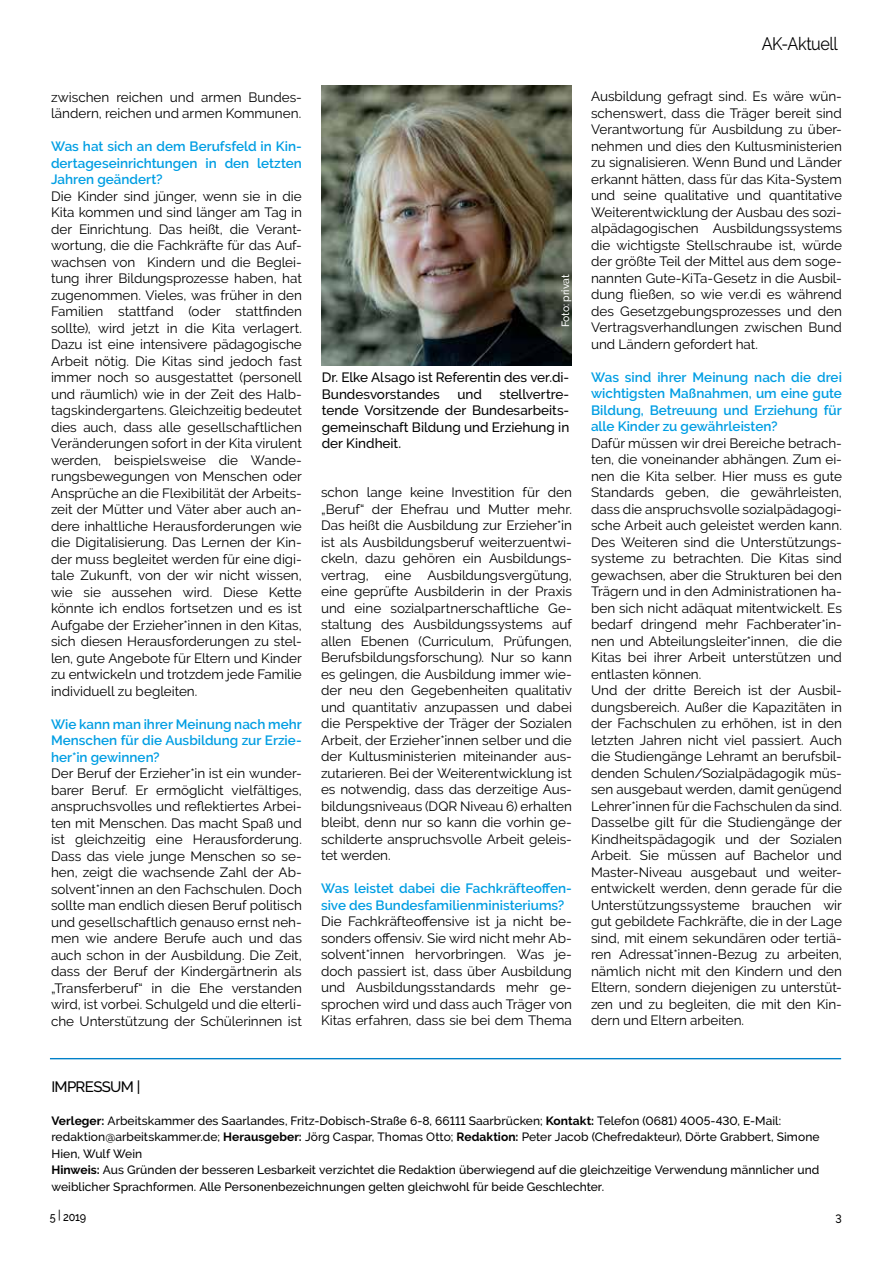
<style>
.page{position:relative;width:893px;height:1263px;background:#fff}
.page>*{position:absolute;margin:0;border:0;box-sizing:border-box;transform-origin:0 0}
.t1{font:18px "Raleway";letter-spacing:-.03em;color:#000;scale:.9 1}
.t2{font:500 15px "Raleway";letter-spacing:-.045em;color:#000}
.t3{font:13.5px/16.5px "Raleway";color:#000;text-align:justify}
.t4{font:600 13.5px/16.5px "Raleway";color:#009ee3;text-align:justify}
.t5{font:500 13.5px/16.5px "Raleway";color:#000}
.t6{font:500 12px/16.5px "Raleway";letter-spacing:.005em;color:#000}
.t7{font:500 12px "Raleway";letter-spacing:.005em;color:#000;scale:.9 1}
.t8{font:500 10.5px "Raleway";letter-spacing:-.015em;color:#fff}
.s1{font-weight:700}
</style>
<div class="page">
<div style="left:50px;top:1058px;width:791px;height:1px;border:1px solid #0080c8"></div>
<img style="left:322px;top:85px;width:250px;height:281px">
<p class="t3" style="left:51px;top:88px;width:252px">zwischen reichen und armen Bundes&shy;ländern, reichen und armen Kommunen.</p>
<p class="t4" style="left:51px;top:138px;width:252px">Was hat sich an dem Berufsfeld in Kin&shy;dertageseinrichtungen in den letzten Jahren geändert?</p>
<p class="t3" style="left:51px;top:187px;width:252px">Die Kinder sind jünger, wenn sie in die Kita kommen und sind länger am Tag in der Einrichtung. Das heißt, die Verant&shy;wortung, die die Fachkräfte für das Auf&shy;wachsen von Kindern und die Beglei&shy;tung ihrer Bildungsprozesse haben, hat zugenommen. Vieles, was früher in den Familien stattfand (oder stattfinden sollte), wird jetzt in die Kita verlagert.<br>Dazu ist eine intensivere pädagogische Arbeit nötig. Die Kitas sind jedoch fast immer noch so ausgestattet (personell und räumlich) wie in der Zeit des Halb&shy;tagskindergartens. Gleichzeitig bedeutet dies auch, dass alle gesellschaftlichen Veränderungen sofort in der Kita virulent werden, beispielsweise die Wande&shy;rungsbewegungen von Menschen oder Ansprüche an die Flexibilität der Arbeits&shy;zeit der Mütter und Väter aber auch an&shy;dere inhaltliche Herausforderungen wie die Digitalisierung. Das Lernen der Kin&shy;der muss begleitet werden für eine digi&shy;tale Zukunft, von der wir nicht wissen, wie sie aussehen wird. Diese Kette könnte ich endlos fortsetzen und es ist Aufgabe der Erzieher*innen in den Kitas, sich diesen Herausforderungen zu stel&shy;len, gute Angebote für Eltern und Kinder zu entwickeln und trotzdem jede Familie individuell zu begleiten.</p>
<p class="t4" style="left:51px;top:715px;width:252px">Wie kann man ihrer Meinung nach mehr Menschen für die Ausbildung zur Erzie&shy;her*in gewinnen?</p>
<p class="t3" style="left:51px;top:765px;width:252px">Der Beruf der Erzieher*in ist ein wunder&shy;barer Beruf. Er ermöglicht vielfältiges, anspruchsvolles und reflektiertes Arbei&shy;ten mit Menschen. Das macht Spaß und ist gleichzeitig eine Herausforderung.<br>Dass das viele junge Menschen so se&shy;hen, zeigt die wachsende Zahl der Ab&shy;solvent*innen an den Fachschulen. Doch sollte man endlich diesen Beruf politisch und gesellschaftlich genauso ernst neh&shy;men wie andere Berufe auch und das auch schon in der Ausbildung. Die Zeit, dass der Beruf der Kindergärtnerin als „Transferberuf“ in die Ehe verstanden wird, ist vorbei. Schulgeld und die elterli&shy;che Unterstützung der Schülerinnen ist</p>
<p class="t8" style="left:559px;top:327px;width:55px;rotate:-90deg">Foto: privat</p>
<p class="t5" style="left:322px;top:369px;width:249px">Dr. Elke Alsago ist Referentin des ver.di-<br>Bundesvorstandes</p>
<p class="t5" style="left:322px;top:386px;width:249px;text-align:justify;text-indent:178px">stellvertre&shy;tende Vorsitzende der Bundesarbeits&shy;gemeinschaft Bildung und Erziehung in der Kindheit.</p>
<p class="t5" style="left:457px;top:386px;width:26px">und</p>
<p class="t3" style="left:321px;top:484px;width:252px">schon lange keine Investition für den „Beruf“ der Ehefrau und Mutter mehr.<br>Das heißt die Ausbildung zur Erzieher*in ist als Ausbildungsberuf weiterzuentwi&shy;ckeln, dazu gehören ein Ausbildungs&shy;vertrag, eine Ausbildungsvergütung, eine geprüfte Ausbilderin in der Praxis und eine sozialpartnerschaftliche Ge&shy;staltung des Ausbildungssystems auf allen Ebenen (Curriculum, Prüfungen, Berufsbildungsforschung). Nur so kann es gelingen, die Ausbildung immer wie&shy;der neu den Gegebenheiten qualitativ und quantitativ anzupassen und dabei die Perspektive der Träger der Sozialen Arbeit, der Erzieher*innen selber und die der Kultusministerien miteinander aus&shy;zutarieren. Bei der Weiterentwicklung ist es notwendig, dass das derzeitige Aus&shy;bildungsniveaus (DQR Niveau 6) erhalten bleibt, denn nur so kann die vorhin ge&shy;schilderte anspruchsvolle Arbeit geleis&shy;tet werden.</p>
<p class="t4" style="left:321px;top:880px;width:252px">Was leistet dabei die Fachkräfteoffen&shy;sive des Bundesfamilienministeriums?</p>
<p class="t3" style="left:321px;top:913px;width:252px">Die Fachkräfteoffensive ist ja nicht be&shy;sonders offensiv. Sie wird nicht mehr Ab&shy;solvent*innen hervorbringen. Was je&shy;doch passiert ist, dass über Ausbildung und Ausbildungsstandards mehr ge&shy;sprochen wird und dass auch Träger von Kitas erfahren, dass sie bei dem Thema</p>
<h1 class="t1" style="left:762px;top:33px;width:86px">AK-Aktuell</h1>
<p class="t3" style="left:591px;top:88px;width:252px">Ausbildung gefragt sind. Es wäre wün&shy;schenswert, dass die Träger bereit sind Verantwortung für Ausbildung zu über&shy;nehmen und dies den Kultusministerien zu signalisieren. Wenn Bund und Länder erkannt hätten, dass für das Kita-System und seine qualitative und quantitative Weiterentwicklung der Ausbau des sozi&shy;alpädagogischen Ausbildungssystems die wichtigste Stellschraube ist, würde der größte Teil der Mittel aus dem soge&shy;nannten Gute-KiTa-Gesetz in die Ausbil&shy;dung fließen, so wie ver.di es während des Gesetzgebungsprozesses und den Vertragsverhandlungen zwischen Bund und Ländern gefordert hat.</p>
<p class="t4" style="left:591px;top:369px;width:252px">Was sind ihrer Meinung nach die drei wichtigsten Maßnahmen, um eine gute Bildung, Betreuung und Erziehung für alle Kinder zu gewährleisten?</p>
<p class="t3" style="left:591px;top:435px;width:252px;text-align:left">Dafür müssen wir drei Bereiche betrach&shy;ten, die voneinander abhängen. Zum ei&shy;nen die Kita selber. Hier muss es gute Standards geben, die gewährleisten, dass die anspruchsvolle sozialpädagogi&shy;sche Arbeit auch geleistet werden kann.<br>Des Weiteren sind die Unterstützungs&shy;systeme zu betrachten. Die Kitas sind gewachsen, aber die Strukturen bei den Trägern und in den Administrationen ha&shy;ben sich nicht adäquat mitentwickelt. Es bedarf dringend mehr Fachberater*in&shy;nen und Abteilungsleiter*innen, die die Kitas bei ihrer Arbeit unterstützen und entlasten können.<br>Und der dritte Bereich ist der Ausbil&shy;dungsbereich. Außer die Kapazitäten in der Fachschulen zu erhöhen, ist in den letzten Jahren nicht viel passiert. Auch die Studiengänge Lehramt an berufsbil&shy;denden Schulen/Sozialpädagogik müs&shy;sen ausgebaut werden, damit genügend Lehrer*innen für die Fachschulen da sind.<br>Dasselbe gilt für die Studiengänge der Kindheitspädagogik und der Sozialen Arbeit. Sie müssen auf Bachelor und Master-Niveau ausgebaut und weiter&shy;entwickelt werden, denn gerade für die Unterstützungssysteme brauchen wir gut gebildete Fachkräfte, die in der Lage sind, mit einem sekundären oder tertiä&shy;ren Adressat*innen-Bezug zu arbeiten, nämlich nicht mit den Kindern und den Eltern, sondern diejenigen zu unterstüt&shy;zen und zu begleiten, die mit den Kin&shy;dern und Eltern arbeiten.</p>
<p class="t2" style="left:51px;top:1078px;width:90px">IMPRESSUM |</p>
<p class="t6" style="left:51px;top:1112px;width:770px"><span class="s1">Verleger:</span> Arbeitskammer des Saarlandes, Fritz-Dobisch-Straße 6-8, 66111 Saarbrücken; <span class="s1">Kontakt:</span> Telefon (0681) 4005-430, E-Mail: redaktion@arbeitskammer.de; <span class="s1">Herausgeber:</span> Jörg Caspar, Thomas Otto; <span class="s1">Redaktion:</span> Peter Jacob (Chefredakteur), Dörte Grabbert, Simone Hien, Wulf Wein<br><span class="s1">Hinweis:</span> Aus Gründen der besseren Lesbarkeit verzichtet die Redaktion überwiegend auf die gleichzeitige Verwendung männlicher und weiblicher Sprachformen. Alle Personenbezeichnungen gelten gleichwohl für beide Geschlechter.</p>
<p class="t7" style="left:50px;top:1210px;width:42px">5 | 2019</p>
<p class="t7" style="left:836px;top:1211px;width:9px">3</p>
</div>
